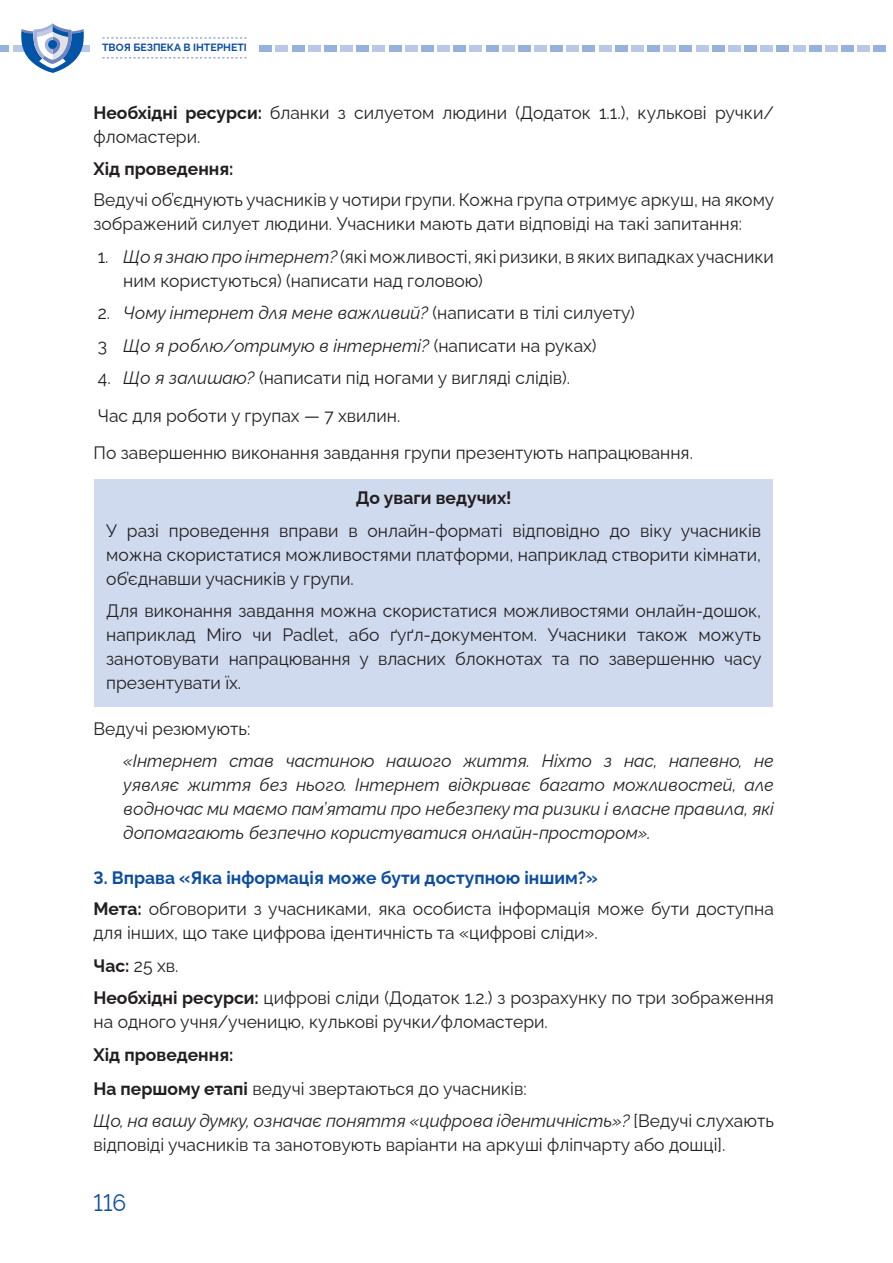
<style>
.page{position:relative;width:893px;height:1263px;background:#fff}
.page>*{position:absolute;margin:0;border:0;box-sizing:border-box;transform-origin:0 0}
.t1{font:24px "Raleway";color:#0d4da1;scale:.95 1}
.t2{font:18px/24px "Raleway";color:#231f20}
.t3{font:italic 18px/24px "Raleway";color:#231f20}
.t4{font:700 18px "Raleway";color:#231f20}
.t5{font:700 10.5px "Raleway";color:#0d4da1}
.s1{font-weight:700}
.s2{font-style:italic}
.s3{font-style:normal}
.s4{font-weight:700;color:#0d4da1}
.s5{font-weight:700;font-style:normal}
</style>
<div class="page">
<div style="left:0;top:45px;width:9px;height:7px;background:#96b1dc"></div>
<div style="left:13px;top:45px;width:13px;height:7px;background:#b8c8e6"></div>
<div style="left:77px;top:45px;width:13px;height:7px;background:#b8c8e6"></div>
<svg style="left:21px;top:23px;width:63px;height:50px"></svg>
<div style="left:259px;top:45px;width:13px;height:7px;background:#96b1dc"></div>
<div style="left:276px;top:45px;width:12px;height:7px;background:#b8c8e6"></div>
<div style="left:292px;top:45px;width:12px;height:7px;background:#96b1dc"></div>
<div style="left:308px;top:45px;width:13px;height:7px;background:#b8c8e6"></div>
<div style="left:324px;top:45px;width:13px;height:7px;background:#96b1dc"></div>
<div style="left:340px;top:45px;width:13px;height:7px;background:#b8c8e6"></div>
<div style="left:356px;top:45px;width:13px;height:7px;background:#96b1dc"></div>
<div style="left:372px;top:45px;width:13px;height:7px;background:#b8c8e6"></div>
<div style="left:389px;top:45px;width:12px;height:7px;background:#96b1dc"></div>
<div style="left:405px;top:45px;width:13px;height:7px;background:#b8c8e6"></div>
<div style="left:421px;top:45px;width:13px;height:7px;background:#96b1dc"></div>
<div style="left:437px;top:45px;width:13px;height:7px;background:#b8c8e6"></div>
<div style="left:453px;top:45px;width:13px;height:7px;background:#96b1dc"></div>
<div style="left:469px;top:45px;width:13px;height:7px;background:#b8c8e6"></div>
<div style="left:486px;top:45px;width:12px;height:7px;background:#96b1dc"></div>
<div style="left:502px;top:45px;width:12px;height:7px;background:#b8c8e6"></div>
<div style="left:518px;top:45px;width:13px;height:7px;background:#96b1dc"></div>
<div style="left:534px;top:45px;width:13px;height:7px;background:#b8c8e6"></div>
<div style="left:550px;top:45px;width:13px;height:7px;background:#96b1dc"></div>
<div style="left:566px;top:45px;width:13px;height:7px;background:#b8c8e6"></div>
<div style="left:583px;top:45px;width:12px;height:7px;background:#96b1dc"></div>
<div style="left:599px;top:45px;width:12px;height:7px;background:#b8c8e6"></div>
<div style="left:615px;top:45px;width:13px;height:7px;background:#96b1dc"></div>
<div style="left:631px;top:45px;width:13px;height:7px;background:#b8c8e6"></div>
<div style="left:647px;top:45px;width:13px;height:7px;background:#96b1dc"></div>
<div style="left:663px;top:45px;width:13px;height:7px;background:#b8c8e6"></div>
<div style="left:679px;top:45px;width:13px;height:7px;background:#96b1dc"></div>
<div style="left:696px;top:45px;width:12px;height:7px;background:#b8c8e6"></div>
<div style="left:712px;top:45px;width:13px;height:7px;background:#96b1dc"></div>
<div style="left:728px;top:45px;width:13px;height:7px;background:#b8c8e6"></div>
<div style="left:744px;top:45px;width:13px;height:7px;background:#96b1dc"></div>
<div style="left:760px;top:45px;width:13px;height:7px;background:#b8c8e6"></div>
<div style="left:776px;top:45px;width:13px;height:7px;background:#96b1dc"></div>
<div style="left:793px;top:45px;width:12px;height:7px;background:#b8c8e6"></div>
<div style="left:809px;top:45px;width:12px;height:7px;background:#96b1dc"></div>
<div style="left:825px;top:45px;width:13px;height:7px;background:#b8c8e6"></div>
<div style="left:841px;top:45px;width:13px;height:7px;background:#96b1dc"></div>
<div style="left:857px;top:45px;width:13px;height:7px;background:#b8c8e6"></div>
<div style="left:873px;top:45px;width:13px;height:7px;background:#96b1dc"></div>
<svg style="left:102px;top:57px;width:145px;height:1px"></svg>
<svg style="left:102px;top:37px;width:145px;height:2px"></svg>
<div style="left:94px;top:479px;width:679px;height:42px;background:#cfdaee"></div>
<div style="left:94px;top:511px;width:679px;height:91px;background:#cfdaee"></div>
<div style="left:94px;top:592px;width:679px;height:114px;background:#cfdaee"></div>
<p class="t5" style="left:102px;top:40px;width:146px">ТВОЯ БЕЗПЕКА В ІНТЕРНЕТІ</p>
<p class="t2" style="left:94px;top:99px;width:682px"><span class="s1">Необхідні ресурси:</span> бланки з силуетом людини (Додаток 1.1.), кулькові ручки/ фломастери.</p>
<p class="t4" style="left:94px;top:154px;width:141px">Хід проведення:</p>
<p class="t2" style="left:94px;top:186px;width:682px">Ведучі об’єднують учасників у чотири групи. Кожна група отримує аркуш, на якому зображений силует людини. Учасники мають дати відповіді на такі запитання:</p>
<p class="t2" style="left:123px;top:243px;width:652px;text-indent:-26px">1. <span class="s2">Що я знаю про інтернет?</span> (які можливості, які ризики, в яких випадках учасники ним користуються) (написати над головою)</p>
<p class="t3" style="left:98px;top:295px;width:539px;line-height:32.5px"><span class="s3">2.</span> Чому інтернет для мене важливий? <span class="s3">(написати в тілі силуету)<br>3</span> Що я роблю/отримую в інтернеті? <span class="s3">(написати на руках)</span></p>
<p class="t2" style="left:94px;top:357px;width:601px;line-height:37.3px">4. <span class="s2">Що я залишаю?</span> (написати під ногами у вигляді слідів).<br>Час для роботи у групах — 7 хвилин.<br>По завершенню виконання завдання групи презентують напрацювання.</p>
<p class="t4" style="left:356px;top:484px;width:157px">До уваги ведучих!</p>
<p class="t2" style="left:106px;top:517px;width:656px;text-align:justify">У разі проведення вправи в онлайн-форматі відповідно до віку учасників можна скористатися можливостями платформи, наприклад створити кімнати, об’єднавши учасників у групи.</p>
<p class="t2" style="left:106px;top:597px;width:657px;text-align:justify">Для виконання завдання можна скористатися можливостями онлайн-дошок, наприклад Miro чи Padlet, або ґуґл-документом. Учасники також можуть занотовувати напрацювання у власних блокнотах та по завершенню часу презентувати їх.</p>
<p class="t2" style="left:94px;top:714px;width:158px">Ведучі резюмують:</p>
<p class="t3" style="left:123px;top:747px;width:652px;text-align:justify">«Інтернет став частиною нашого життя. Ніхто з нас, напевно, не уявляє життя без нього. Інтернет відкриває багато можливостей, але водночас ми маємо пам’ятати про небезпеку та ризики і власне правила, які допомагають безпечно користуватися онлайн-простором».</p>
<p class="t2" style="left:94px;top:861px;width:682px;line-height:30.8px"><span class="s4">3. Вправа «Яка інформація може бути доступною іншим?»<br></span><span class="s1">Мета:</span> обговорити з учасниками, яка особиста інформація може бути доступна</p>
<p class="t2" style="left:94px;top:915px;width:682px;line-height:32.5px">для інших, що таке цифрова ідентичність та «цифрові сліди».<br><span class="s1">Час:</span> 25 хв.<br><span class="s1">Необхідні ресурси:</span> цифрові сліди (Додаток 1.2.) з розрахунку по три зображення</p>
<p class="t2" style="left:94px;top:1008px;width:456px">на одного учня/ученицю, кулькові ручки/фломастери.</p>
<p class="t3" style="left:94px;top:1036px;width:682px;line-height:33.3px"><span class="s5">Хід проведення:<br>На першому етапі</span> <span class="s3">ведучі звертаються до учасників:<br></span>Що, на вашу думку, означає поняття «цифрова ідентичність»? <span class="s3">[Ведучі слухають</span></p>
<p class="t2" style="left:94px;top:1131px;width:633px">відповіді учасників та занотовують варіанти на аркуші фліпчарту або дошці].</p>
<h1 class="t1" style="left:94px;top:1184px;width:36px">116</h1>
</div>
